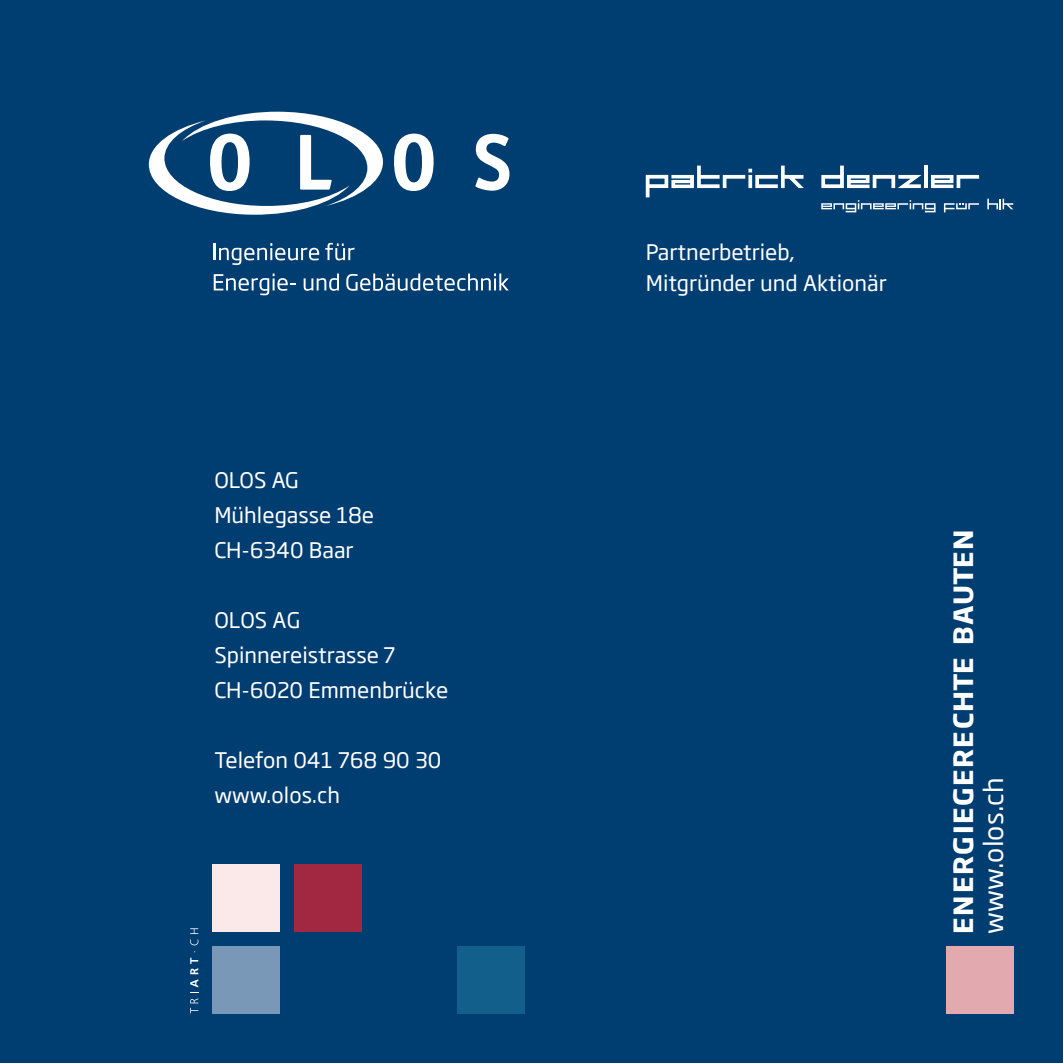
<style>
.page{position:relative;width:1063px;height:1063px;background:#003d71}
.page>*{position:absolute;margin:0;border:0;box-sizing:border-box;transform-origin:0 0}
.t1{font:700 26.25px "Soho Gothic Std";letter-spacing:.055em;color:#fff}
.t2{font:26.25px "Soho Gothic Std";letter-spacing:.005em;color:#fff}
.t3{font:21.25px/35px "Soho Gothic Std";color:#fff}
</style>
<div class="page">
<svg style="left:214px;top:243px;width:105px;height:22px"></svg>
<svg style="left:325px;top:243px;width:30px;height:17px"></svg>
<svg style="left:214px;top:274px;width:82px;height:21px"></svg>
<svg style="left:304px;top:274px;width:35px;height:17px"></svg>
<svg style="left:346px;top:274px;width:163px;height:17px"></svg>
<svg style="left:394px;top:134px;width:40px;height:57px"></svg>
<svg style="left:475px;top:134px;width:34px;height:57px"></svg>
<svg style="left:149px;top:111px;width:234px;height:104px"></svg>
<div style="left:946px;top:946px;width:67px;height:67px;background:#e2aaae"></div>
<div style="left:213px;top:946px;width:67px;height:67px;background:#7997b6"></div>
<div style="left:457px;top:946px;width:67px;height:67px;background:#125f8c"></div>
<div style="left:294px;top:865px;width:67px;height:67px;background:#a22842"></div>
<div style="left:213px;top:865px;width:67px;height:67px;background:#fbe9ea"></div>
<svg style="left:190px;top:958px;width:8px;height:55px"></svg>
<svg style="left:190px;top:928px;width:8px;height:17px"></svg>
<svg style="left:821px;top:166px;width:101px;height:22px"></svg>
<hr style="left:924px;top:166px;width:4px;height:22px;background:#fff">
<svg style="left:646px;top:166px;width:158px;height:31px"></svg>
<svg style="left:931px;top:175px;width:48px;height:13px"></svg>
<svg style="left:987px;top:199px;width:26px;height:10px"></svg>
<svg style="left:944px;top:203px;width:35px;height:9px"></svg>
<svg style="left:821px;top:200px;width:115px;height:12px"></svg>
<p class="t3" style="left:214px;top:463px;width:161px">OLOS AG<br>Mühlegasse 18e<br>CH-6340 Baar</p>
<p class="t3" style="left:214px;top:603px;width:236px">OLOS AG<br>Spinnereistrasse 7<br>CH-6020 Emmenbrücke</p>
<p class="t3" style="left:214px;top:743px;width:228px">Telefon 041 768 90 30 www.olos.ch</p>
<p class="t3" style="left:646px;top:237px;width:243px;line-height:30.8px">Partnerbetrieb,<br>Mitgründer und Aktionär</p>
<p class="t1" style="left:946px;top:934px;width:406px;rotate:-90deg">ENERGIEGERECHTE BAUTEN</p>
<p class="t2" style="left:977px;top:934px;width:158px;rotate:-90deg">www.olos.ch</p>
</div>
